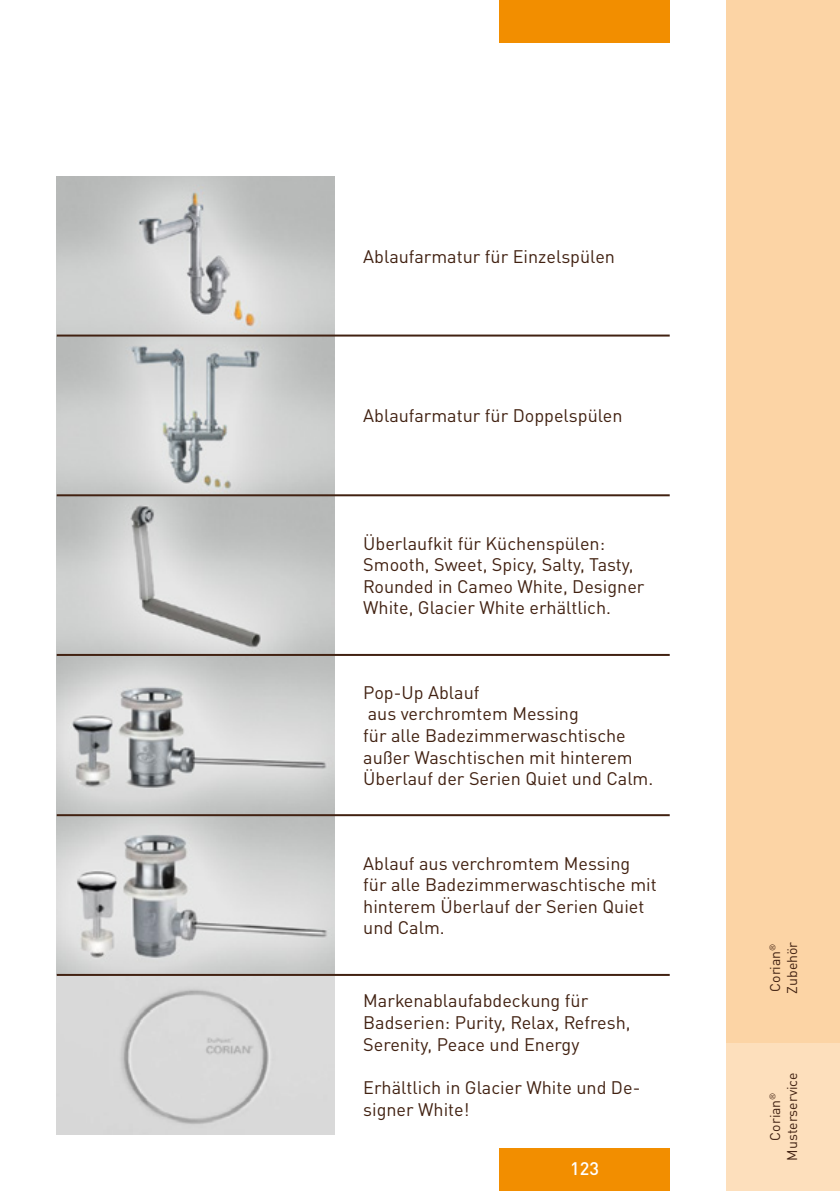
<style>
.page{position:relative;width:840px;height:1191px;background:#fff}
.page>*{position:absolute;margin:0;border:0;box-sizing:border-box;transform-origin:0 0}
.t1{font:18px/21.6px "DINOT";color:#412111}
.t2{font:500 18px "DINOT";color:#fff}
.t3{font:14px/16.8px "DINOT";color:#412111;text-align:center}
</style>
<div class="page">
<img style="left:57px;top:176px;width:277px;height:958px">
<hr style="left:57px;top:494px;width:612px;height:2px;background:#412111">
<hr style="left:57px;top:814px;width:612px;height:2px;background:#412111">
<hr style="left:57px;top:974px;width:612px;height:2px;background:#412111">
<hr style="left:57px;top:334px;width:612px;height:2px;background:#412111">
<hr style="left:57px;top:654px;width:612px;height:2px;background:#412111">
<div style="left:499px;top:0;width:170px;height:43px;background:#f28e00"></div>
<div style="left:499px;top:1148px;width:170px;height:43px;background:#f28e00"></div>
<div style="left:726px;top:0;width:113px;height:1191px;background:#fddfbc"></div>
<div style="left:726px;top:0;width:113px;height:1042px;background:#fcd4a5"></div>
<p class="t1" style="left:363px;top:245px;width:253px">Ablaufarmatur für Einzelspülen</p>
<p class="t1" style="left:363px;top:404px;width:261px">Ablaufarmatur für Doppelspülen</p>
<p class="t1" style="left:363px;top:532px;width:282px">Überlaufkit für Küchenspülen:<br>Smooth, Sweet, Spicy, Salty, Tasty, Rounded in Cameo White, Designer White, Glacier White erhältlich.</p>
<p class="t1" style="left:363px;top:681px;width:291px">Pop-Up Ablauf<br>aus verchromtem Messing<br>für alle Badezimmerwaschtische außer Waschtischen mit hinterem<br>Überlauf der Serien Quiet und Calm.</p>
<p class="t1" style="left:363px;top:852px;width:295px">Ablauf aus verchromtem Messing für alle Badezimmerwaschtische mit hinterem Überlauf der Serien Quiet und Calm.</p>
<p class="t1" style="left:363px;top:989px;width:269px">Markenablaufabdeckung für<br>Badserien: Purity, Relax, Refresh,<br>Serenity, Peace und Energy</p>
<p class="t1" style="left:363px;top:1076px;width:278px">Erhältlich in Glacier White und De&shy;signer White!</p>
<p class="t2" style="left:570px;top:1157px;width:30px">123</p>
<p class="t3" style="left:766px;top:993px;width:53px;text-align:left;rotate:-90deg">Corian<sup>®<br></sup>Zubehör</p>
<p class="t3" style="left:766px;top:1160px;width:89px;rotate:-90deg">Corian<sup>®<br></sup>Musterservice</p>
</div>
